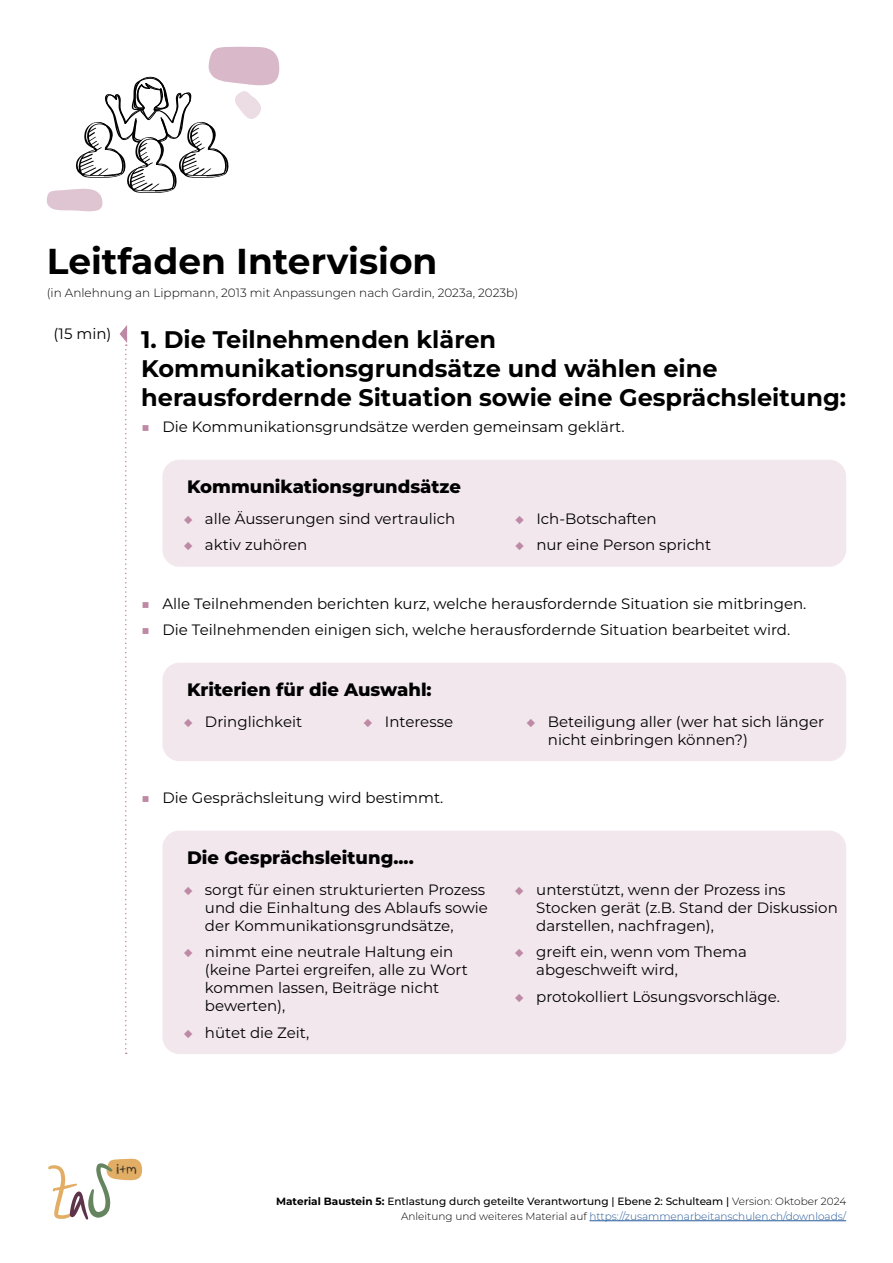
<style>
.page{position:relative;width:893px;height:1263px;background:#fff}
.page>*{position:absolute;margin:0;border:0;box-sizing:border-box;transform-origin:0 0}
.t1{font:100 36px "Montserrat";color:#000}
.t2{font:100 24px/28.8px "Montserrat";color:#000}
.t3{font:800 18px "Montserrat";color:#000}
.text{font:15px/18px "Montserrat";color:#000}
.t4{font:14.7px "Panic Stricken";color:#1d1d1b}
.Entrada_Bibliografic{font:300 12px "Montserrat";color:#000}
.t5{font:500 10.5px/15px "Montserrat";color:#000;text-align:right}
.s1{font-weight:100;color:#be89a5}
.s2{color:#be89a5}
.s3{font-weight:700}
.s4{font-weight:300}
.s5{font-weight:300;color:#275b9b}
</style>
<div class="page">
<hr style="left:589px;top:1220px;width:257px;height:1px;background:#275b9b">
<svg style="left:48px;top:1159px;width:94px;height:61px"></svg>
<svg style="left:47px;top:47px;width:233px;height:165px"></svg>
<svg style="left:120px;top:325px;width:7px;height:729px"></svg>
<div style="left:162px;top:663px;width:684px;height:98px;background:#f2e7ed;border-radius:17px"></div>
<div style="left:162px;top:460px;width:684px;height:107px;background:#f2e7ed;border-radius:17px"></div>
<div style="left:162px;top:831px;width:684px;height:223px;background:#f2e7ed;border-radius:17px"></div>
<h1 class="t1" style="left:47px;top:237px;width:392px">Leitfaden Intervision</h1>
<p class="Entrada_Bibliografic" style="left:47px;top:284px;width:473px">(in Anlehnung an Lippmann, 2013 mit Anpassungen nach Gardin, 2023a, 2023b)</p>
<p class="text" style="left:54px;top:325px;width:59px">(15 min)</p>
<h2 class="t2" style="left:141px;top:325px;width:706px">1. Die Teilnehmenden klären<br>Kommunikationsgrundsätze und wählen eine herausfordernde Situation sowie eine Gesprächsleitung:</h2>
<p class="text" style="left:141px;top:417px;width:485px"><span class="s1">■</span> Die Kommunikationsgrundsätze werden gemeinsam geklärt.</p>
<h3 class="t3" style="left:187px;top:474px;width:275px">Kommunikationsgrundsätze</h3>
<p class="text" style="left:184px;top:509px;width:273px"><span class="s2">◆</span> alle Äusserungen sind vertraulich</p>
<p class="text" style="left:184px;top:536px;width:125px"><span class="s2">◆</span> aktiv zuhören</p>
<p class="text" style="left:515px;top:509px;width:143px"><span class="s2">◆</span> Ich-Botschaften</p>
<p class="text" style="left:515px;top:536px;width:198px"><span class="s2">◆</span> nur eine Person spricht</p>
<p class="text" style="left:141px;top:594px;width:667px"><span class="s1">■</span> Alle Teilnehmenden berichten kurz, welche herausfordernde Situation sie mitbringen.</p>
<p class="text" style="left:141px;top:620px;width:650px"><span class="s1">■</span> Die Teilnehmenden einigen sich, welche herausfordernde Situation bearbeitet wird.</p>
<h3 class="t3" style="left:187px;top:677px;width:246px">Kriterien für die Auswahl:</h3>
<p class="text" style="left:184px;top:712px;width:120px"><span class="s2">◆</span> Dringlichkeit</p>
<p class="text" style="left:364px;top:712px;width:91px"><span class="s2">◆</span> Interesse</p>
<p class="text" style="left:141px;top:788px;width:304px"><span class="s1">■</span> Die Gesprächsleitung wird bestimmt.</p>
<h3 class="t3" style="left:187px;top:845px;width:228px">Die Gesprächsleitung....</h3>
<p class="text" style="left:205px;top:880px;width:285px;text-indent:-21px"><span class="s2">◆</span> sorgt für einen strukturierten Prozess und die Einhaltung des Ablaufs sowie der Kommunikationsgrundsätze,</p>
<p class="text" style="left:205px;top:942px;width:264px;text-indent:-21px"><span class="s2">◆</span> nimmt eine neutrale Haltung ein (keine Partei ergreifen, alle zu Wort kommen lassen, Beiträge nicht bewerten),</p>
<p class="text" style="left:184px;top:1023px;width:127px"><span class="s2">◆</span> hütet die Zeit,</p>
<p class="text" style="left:548px;top:712px;width:278px;text-indent:-21px"><span class="s2">◆</span> Beteiligung aller (wer hat sich länger nicht einbringen können?)</p>
<p class="text" style="left:536px;top:880px;width:303px;text-indent:-21px"><span class="s2">◆</span> unterstützt, wenn der Prozess ins<br>Stocken gerät (z.B. Stand der Diskussion darstellen, nachfragen),</p>
<p class="text" style="left:536px;top:942px;width:212px;text-indent:-21px"><span class="s2">◆</span> greift ein, wenn vom Thema abgeschweift wird,</p>
<p class="text" style="left:515px;top:987px;width:267px"><span class="s2">◆</span> protokolliert Lösungsvorschläge.</p>
<p class="t4" style="left:116px;top:1160px;width:22px">i+m</p>
<p class="t5" style="left:276px;top:1193px;width:572px"><span class="s3">Material Baustein 5:</span> Entlastung durch geteilte Verantwortung | Ebene 2: Schulteam | <span class="s4">Version: Oktober 2024<br>Anleitung und weiteres Material auf</span> <span class="s5">https://zusammenarbeitanschulen.ch/downloads/</span></p>
</div>
